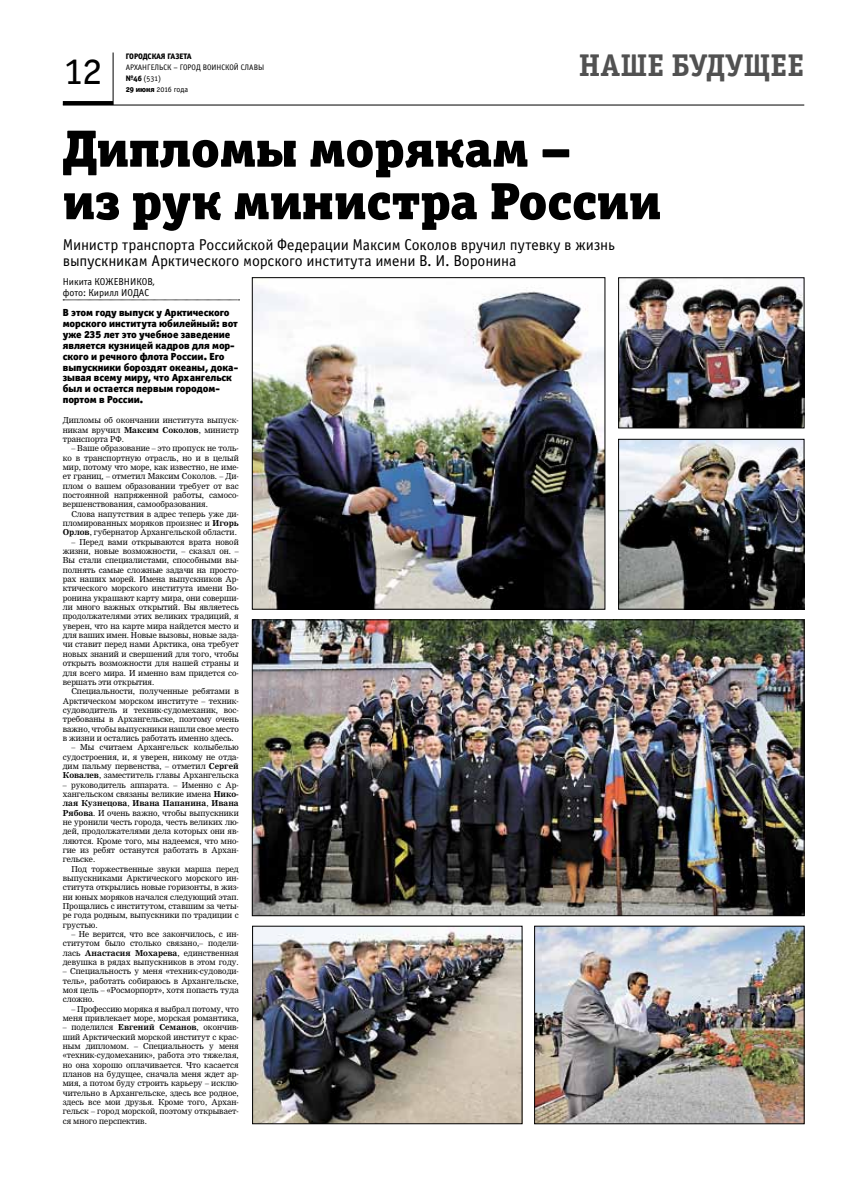
<style>
.page{position:relative;width:842px;height:1191px;background:#fff}
.page>*{position:absolute;margin:0;border:0;box-sizing:border-box;transform-origin:0 0}
.t1{font:52.5px/52.5px "Officina Serif Black OSC";color:#000}
.t2{font:42px "Officina Serif Book OSC";color:#000}
.t3{font:31.5px "Officina Serif Bold OSC";color:#515151}
.t4{font:15.8px/15.8px "Officina Sans Book OSC";letter-spacing:-.005em;color:#000}
.t5{font:10.3px/10.8px "Officina Sans Black C";color:#000}
.t6{font:10px "Officina Sans Book OSC";color:#000}
.t7{font:8px/9.3px "Nimrod Cyr";color:#000;text-align:justify}
.t8{font:8px/11px "Officina Sans Book OSC";color:#000}
.t9{font:8px "Officina Sans Extra Bold OSC";color:#000}
.s1{font-family:"Officina Sans Extra Bold OSC"}
.s2{font-weight:700}
</style>
<div class="page">
<hr style="left:113px;top:52px;width:1px;height:53px;background:#000">
<hr style="left:63px;top:101px;width:50px;height:4px;background:#000">
<hr style="left:63px;top:105px;width:741px;height:1px;background:#000">
<svg style="left:63px;top:300px;width:176px;height:1px"></svg>
<img style="left:620px;top:280px;width:182px;height:146px">
<div style="left:618px;top:278px;width:186px;height:150px;border:1px solid #000"></div>
<img style="left:254px;top:287px;width:349px;height:320px">
<div style="left:252px;top:277px;width:353px;height:332px;border:1px solid #000"></div>
<img style="left:536px;top:928px;width:266px;height:193px">
<img style="left:254px;top:928px;width:266px;height:193px">
<img style="left:620px;top:441px;width:182px;height:166px">
<div style="left:618px;top:439px;width:186px;height:170px;border:1px solid #000"></div>
<img style="left:254px;top:621px;width:548px;height:293px">
<div style="left:252px;top:619px;width:552px;height:297px;border:1px solid #000"></div>
<h2 class="t2" style="left:63px;top:47px;width:41px">12</h2>
<p class="t9" style="left:126px;top:51px;width:67px">Городская газета</p>
<p class="t8" style="left:126px;top:62px;width:140px">Архангельск – город воинской славы <span class="s1">№46</span> (531)<br><span class="s1">29 июня</span> 2016 года</p>
<h3 class="t3" style="left:579px;top:47px;width:227px">наше будущее</h3>
<h1 class="t1" style="left:63px;top:122px;width:600px">Дипломы морякам –<br>из рук министра России</h1>
<h3 class="t4" style="left:63px;top:237px;width:554px">Министр транспорта Российской Федерации Максим Соколов вручил путевку в жизнь выпускникам Арктического морского института имени В. И . Воронина</h3>
<p class="t6" style="left:63px;top:276px;width:36px">Н икита КОЖЕВНИКОВ</p>
<p class="t6" style="left:153px;top:276px;width:3px">,</p>
<p class="t6" style="left:63px;top:287px;width:63px">фото: Кирилл ИОДАС</p>
<p class="t5" style="left:63px;top:307px;width:177px">В этом году выпуск у Арктического морского института юбилейный: вот уже 235 лет это учебное заведение является кузницей кадров для мор&shy;ского и речного флота России. Его выпускники бороздят океаны, дока&shy;зывая всему миру, что Архангельск был и остается первым городом&shy;портом в России.</p>
<p class="t7" style="left:63px;top:416px;width:177px">Дипломы об окончании института выпуск&shy;никам вручил <span class="s2">Максим Соколов</span>, министр транспорта РФ.</p>
<p class="t7" style="left:63px;top:444px;width:177px;text-indent:9px">– Ваше образование – это пропуск не толь&shy;ко в транспортную отрасль, но и в целый мир, потому что море, как известно, не име&shy;ет границ, – отметил Максим Соколов. – Ди&shy;плом о вашем образовании требует от вас постоянной напряженной работы, самосо&shy;вершенствования, самообразования.</p>
<p class="t7" style="left:63px;top:509px;width:177px;text-indent:9px">Слова напутствия в адрес теперь уже ди&shy;пломированных моряков произнес и <span class="s2">Игорь Орлов</span>, губернатор Архангельской области.</p>
<p class="t7" style="left:63px;top:537px;width:177px;text-indent:9px">– Перед вами открываются врата новой жизни, новые возможности, – сказал он. – Вы стали специалистами, способными вы&shy;полнять самые сложные задачи на просто&shy;рах наших морей. Имена выпускников Ар&shy;ктического морского института имени Во&shy;ронина украшают карту мира, они соверши&shy;ли много важных открытий. Вы являетесь продолжателями этих великих традиций, я уверен, что на карте мира найдется место и для ваших имен. Новые вызовы, новые зада&shy;чи ставит перед нами Арктика, она требует новых знаний и свершений для того, чтобы открыть возможности для нашей страны и для всего мира. И именно вам придется со&shy;вершать эти открытия.</p>
<p class="t7" style="left:63px;top:686px;width:177px;text-indent:9px">Специальности, полученные ребятами в Арктическом морском институте – техник&shy;судоводитель и техник-судомеханик, вос&shy;требованы в Архангельске, поэтому очень важно, чтобы выпускники нашли свое место в жизни и остались работать именно здесь.</p>
<p class="t7" style="left:63px;top:742px;width:177px;text-indent:9px">– Мы считаем Архангельск колыбелью судостроения, и, я уверен, никому не отда&shy;дим пальму первенства, – отметил <span class="s2">Сергей Ковалев</span>, заместитель главы Архангельска</p>
<p class="t7" style="left:63px;top:780px;width:177px">– руководитель аппарата. – Именно с Ар&shy;хангельском связаны великие имена <span class="s2">Нико&shy;лая Кузнецова</span>, <span class="s2">Ивана Папанина</span>, <span class="s2">Ивана Рябова</span>. И очень важно, чтобы выпускники не уронили честь города, честь великих лю&shy;дей, продолжателями дела которых они яв&shy;ляются. Кроме того, мы надеемся, что мно&shy;гие из ребят останутся работать в Архан&shy;гельске.</p>
<p class="t7" style="left:63px;top:864px;width:177px;text-indent:9px">Под торжественные звуки марша перед выпускниками Арктического морского ин&shy;ститута открылись новые горизонты, в жиз&shy;ни юных моряков начался следующий этап.<br>Прощались с институтом, ставшим за четы&shy;ре года родным, выпускники по традиции с грустью.</p>
<p class="t7" style="left:63px;top:929px;width:177px;text-indent:9px">– Не верится, что все закончилось, с ин&shy;ститутом было столько связано,– подели&shy;лась <span class="s2">Анастасия Мохарева</span>, единственная девушка в рядах выпускников в этом году.</p>
<p class="t7" style="left:63px;top:966px;width:177px">– Специальность у меня «техник-судоводи&shy;тель», работать собираюсь в Архангельске, моя цель – «Росморпорт», хотя попасть туда сложно.</p>
<p class="t7" style="left:63px;top:1004px;width:177px;text-align:right">– Профессию моряка я выбрал потому, что меня привлекает море, морская романтика,</p>
<p class="t7" style="left:63px;top:1022px;width:177px">– поделился <span class="s2">Евгений Семанов</span>, окончив&shy;ший Арктический морской институт с крас&shy;ным дипломом. – Специальность у меня «техник-судомеханик», работа это тяжелая, но она хорошо оплачивается. Что касается планов на будущее, сначала меня ждет ар&shy;мия, а потом буду строить карьеру – исклю&shy;чительно в Архангельске, здесь все родное, здесь все мои друзья. Кроме того, Архан&shy;гельск – город морской, поэтому открывает&shy;ся много перспектив.</p>
</div>
